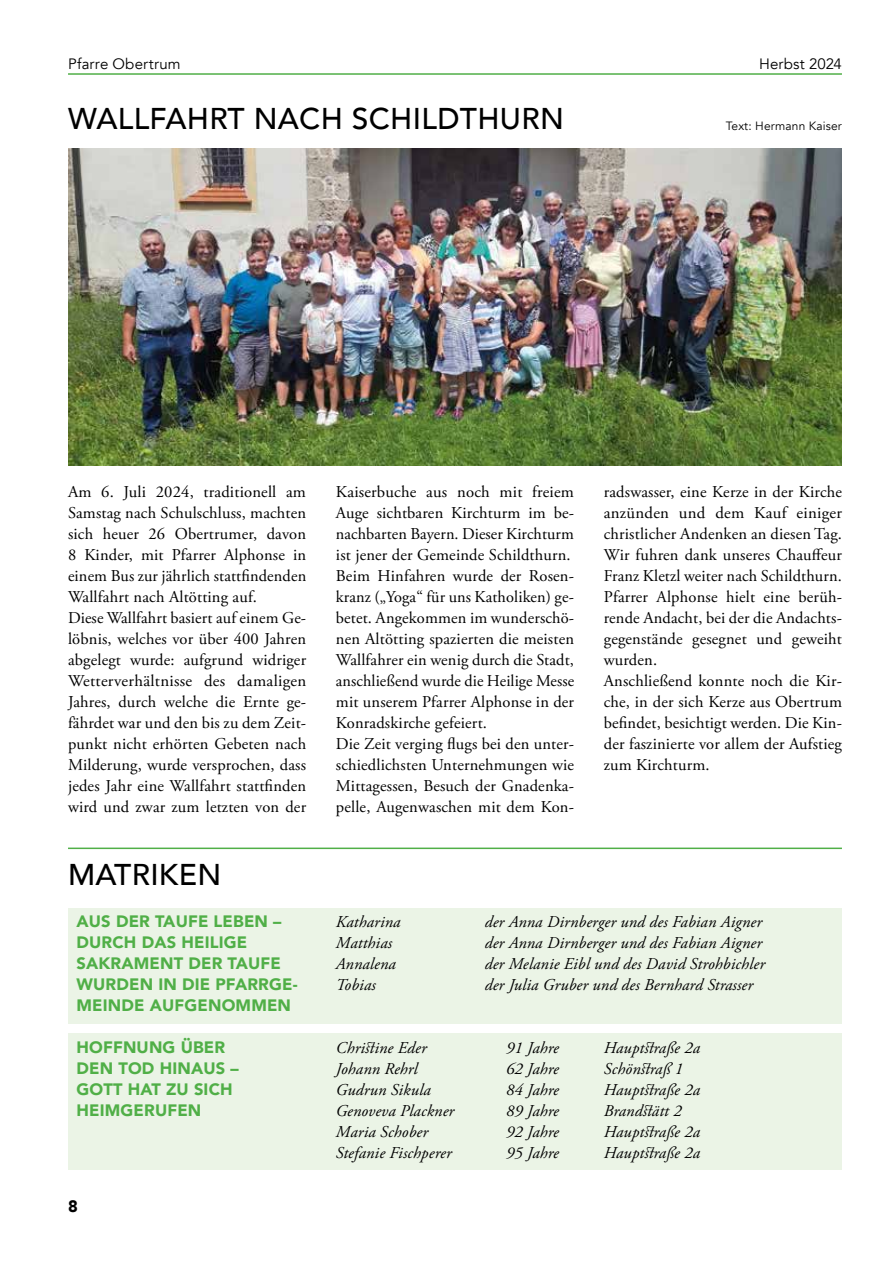
<style>
.page{position:relative;width:893px;height:1263px;background:#fff}
.page>*{position:absolute;margin:0;border:0;box-sizing:border-box;transform-origin:0 0}
.t1{font:500 30px "Avenir";letter-spacing:.01em;color:#000}
.t2{font:16.5px/21px "Adobe Garamond Pro";letter-spacing:.01em;color:#000}
.t3{font:italic 16.5px "Adobe Garamond Pro";letter-spacing:.01em;color:#000}
.t4{font:900 16.5px/21px "Avenir";letter-spacing:.01em;color:#50af47}
.t5{font:900 16.5px "Avenir";color:#000}
.t6{font:15px "Avenir";letter-spacing:.01em;color:#000}
.t7{font:12px "Avenir";letter-spacing:.01em;color:#000}
</style>
<div class="page">
<hr style="left:68px;top:73px;width:774px;height:2px;background:#50af47">
<hr style="left:68px;top:847px;width:774px;height:2px;background:#50af47">
<div style="left:68px;top:908px;width:774px;height:115px;background:#ebf4e6"></div>
<div style="left:68px;top:1033px;width:774px;height:136px;background:#ebf4e6"></div>
<img style="left:68px;top:149px;width:774px;height:316px">
<p class="t6" style="left:68px;top:55px;width:114px">Pfarre Obertrum</p>
<p class="t6" style="left:759px;top:55px;width:84px">Herbst 2024</p>
<h1 class="t1" style="left:68px;top:93px;width:497px">WALLFAHRT NACH SCHILDTHURN</h1>
<p class="t7" style="left:726px;top:119px;width:118px">Text: Hermann Kaiser</p>
<p class="t2" style="left:68px;top:482px;width:240px">Am 6. Juli 2024, traditionell am Samstag nach Schulschluss, machten sich heuer 26 Obertrumer, davon 8 Kinder, mit Pfarrer Alphonse in einem Bus zur jährlich stattfindenden Wallfahrt nach Altötting auf.<br>Diese Wallfahrt basiert auf einem Ge&shy;löbnis, welches vor über 400 Jahren abgelegt wurde: aufgrund widriger Wetterverhältnisse des damaligen Jahres, durch welche die Ernte ge&shy;fährdet war und den bis zu dem Zeit&shy;punkt nicht erhörten Gebeten nach Milderung, wurde versprochen, dass jedes Jahr eine Wallfahrt stattfinden wird und zwar zum letzten von der</p>
<h1 class="t1" style="left:68px;top:849px;width:155px">MATRIKEN</h1>
<p class="t2" style="left:336px;top:482px;width:240px">Kaiserbuche aus noch mit freiem Auge sichtbaren Kirchturm im be&shy;nachbarten Bayern. Dieser Kirchturm ist jener der Gemeinde Schildthurn.<br>Beim Hinfahren wurde der Rosen&shy;kranz („Yoga“ für uns Katholiken) ge&shy;betet. Angekommen im wunderschö&shy;nen Altötting spazierten die meisten Wallfahrer ein wenig durch die Stadt, anschließend wurde die Heilige Messe mit unserem Pfarrer Alphonse in der Konradskirche gefeiert.<br>Die Zeit verging flugs bei den unter&shy;schiedlichsten Unternehmungen wie Mittagessen, Besuch der Gnadenka&shy;pelle, Augenwaschen mit dem Kon-</p>
<p class="t2" style="left:604px;top:482px;width:240px">radswasser, eine Kerze in der Kirche anzünden und dem Kauf einiger christlicher Andenken an diesen Tag.<br>Wir fuhren dank unseres Chauffeur<br>Franz Kletzl weiter nach Schildthurn.<br>Pfarrer Alphonse hielt eine berüh&shy;rende Andacht, bei der die Andachts&shy;gegenstände gesegnet und geweiht wurden.<br>Anschließend konnte noch die Kir&shy;che, in der sich Kerze aus Obertrum befindet, besichtigt werden. Die Kin&shy;der faszinierte vor allem der Aufstieg zum Kirchturm.</p>
<p class="t4" style="left:77px;top:911px;width:223px">AUS DER TAUFE LEBEN –<br>DURCH DAS HEILIGE<br>SAKRAMENT DER TAUFE<br>WURDEN IN DIE PFARRGE-<br>MEINDE AUFGENOMMEN</p>
<p class="t4" style="left:77px;top:1037px;width:164px">HOFFNUNG ÜBER<br>DEN TOD HINAUS –<br>GOTT HAT ZU SICH<br>HEIMGERUFEN</p>
<p class="t5" style="left:68px;top:1192px;width:11px">8</p>
<p class="t3" style="left:336px;top:912px;width:66px">Katharina</p>
<p class="t3" style="left:485px;top:912px;width:279px">der Anna Dirnberger und des Fabian Aigner</p>
<p class="t3" style="left:336px;top:933px;width:58px">Matthias</p>
<p class="t3" style="left:485px;top:933px;width:279px">der Anna Dirnberger und des Fabian Aigner</p>
<p class="t3" style="left:336px;top:954px;width:61px">Annalena</p>
<p class="t3" style="left:485px;top:954px;width:282px">der Melanie Eibl und des David Strohbichler</p>
<p class="t3" style="left:336px;top:975px;width:41px">Tobias</p>
<p class="t3" style="left:485px;top:975px;width:270px">der Julia Gruber und des Bernhard Strasser</p>
<p class="t3" style="left:336px;top:1038px;width:92px">Christine Eder</p>
<p class="t3" style="left:506px;top:1038px;width:54px">91 Jahre</p>
<p class="t3" style="left:604px;top:1038px;width:98px">Hauptstraße 2a</p>
<p class="t3" style="left:336px;top:1059px;width:83px">Johann Rehrl</p>
<p class="t3" style="left:506px;top:1059px;width:54px">62 Jahre</p>
<p class="t3" style="left:604px;top:1059px;width:81px">Schönstraß 1</p>
<p class="t3" style="left:336px;top:1080px;width:96px">Gudrun Sikula</p>
<p class="t3" style="left:506px;top:1080px;width:54px">84 Jahre</p>
<p class="t3" style="left:604px;top:1080px;width:98px">Hauptstraße 2a</p>
<p class="t3" style="left:336px;top:1101px;width:120px">Genoveva Plackner</p>
<p class="t3" style="left:506px;top:1101px;width:54px">89 Jahre</p>
<p class="t3" style="left:604px;top:1101px;width:79px">Brandstätt 2</p>
<p class="t3" style="left:336px;top:1122px;width:94px">Maria Schober</p>
<p class="t3" style="left:506px;top:1122px;width:54px">92 Jahre</p>
<p class="t3" style="left:604px;top:1122px;width:98px">Hauptstraße 2a</p>
<p class="t3" style="left:336px;top:1143px;width:117px">Stefanie Fischperer</p>
<p class="t3" style="left:506px;top:1143px;width:54px">95 Jahre</p>
<p class="t3" style="left:604px;top:1143px;width:98px">Hauptstraße 2a</p>
</div>
